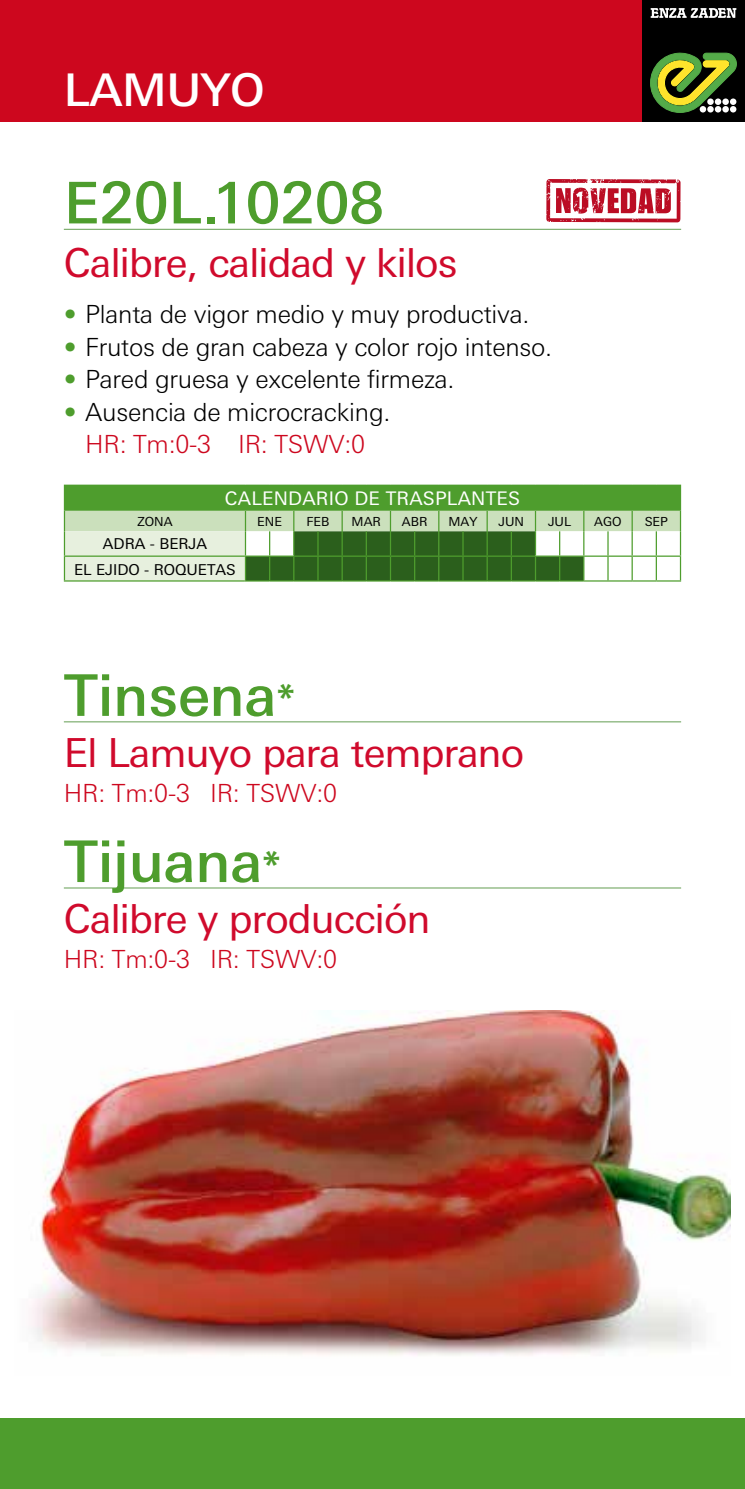
<style>
.page{position:relative;width:745px;height:1489px;background:#fff}
.page>*{position:absolute;margin:0;border:0;box-sizing:border-box;transform-origin:0 0}
.t1{font:500 57.5px "LU Enza";color:#4e9d2d}
.t2{font:500 45px "LU Enza";letter-spacing:-.01em;color:#fff}
.t3{font:40px "LU Enza";letter-spacing:-.02em;color:#d00a2c}
.t4{font:300 25px/32.5px "LU Enza";letter-spacing:-.01em;color:#000;text-align:center}
.t5{font:300 25px "LU Enza";letter-spacing:-.01em;color:#cd071e}
.t6{font:18.75px "LU Enza";letter-spacing:.01em;color:#fff}
.t7{font:15px/25px "LU Enza";color:#000;text-align:center}
.t8{font:12.5px "LU Enza";color:#000}
.s1{color:#4e9d2d}
.s2{color:#cd071e}
.s3{font-size:40px}
</style>
<div class="page">
<div style="left:0;top:1417px;width:744px;height:71px;background:#4e9d2d"></div>
<div style="left:0;top:0;width:744px;height:122px;background:#cd071e"></div>
<hr style="left:64px;top:229px;width:616px;height:1px;background:#82b174">
<hr style="left:64px;top:721px;width:616px;height:1px;background:#82b174">
<hr style="left:64px;top:887px;width:616px;height:1px;background:#82b174">
<hr style="left:64px;top:484px;width:181px;height:2px;background:#4e9d2d">
<hr style="left:245px;top:484px;width:24px;height:2px;background:#4e9d2d">
<hr style="left:269px;top:484px;width:24px;height:2px;background:#4e9d2d">
<hr style="left:293px;top:484px;width:25px;height:2px;background:#4e9d2d">
<hr style="left:318px;top:484px;width:24px;height:2px;background:#4e9d2d">
<hr style="left:342px;top:484px;width:24px;height:2px;background:#4e9d2d">
<hr style="left:366px;top:484px;width:24px;height:2px;background:#4e9d2d">
<hr style="left:390px;top:484px;width:24px;height:2px;background:#4e9d2d">
<hr style="left:414px;top:484px;width:24px;height:2px;background:#4e9d2d">
<hr style="left:438px;top:484px;width:24px;height:2px;background:#4e9d2d">
<hr style="left:462px;top:484px;width:25px;height:2px;background:#4e9d2d">
<hr style="left:487px;top:484px;width:24px;height:2px;background:#4e9d2d">
<hr style="left:511px;top:484px;width:24px;height:2px;background:#4e9d2d">
<hr style="left:535px;top:484px;width:24px;height:2px;background:#4e9d2d">
<hr style="left:559px;top:484px;width:24px;height:2px;background:#4e9d2d">
<hr style="left:583px;top:484px;width:24px;height:2px;background:#4e9d2d">
<hr style="left:607px;top:484px;width:24px;height:2px;background:#4e9d2d">
<hr style="left:631px;top:484px;width:25px;height:2px;background:#4e9d2d">
<hr style="left:656px;top:484px;width:24px;height:2px;background:#4e9d2d">
<svg style="left:64px;top:486px;width:616px;height:95px;background:#8ab478"></svg>
<hr style="left:64px;top:555px;width:181px;height:1px;background:#4e9d2d">
<img style="left:31px;top:1010px;width:699px;height:346px">
<svg style="left:546px;top:179px;width:134px;height:43px"></svg>
<div style="left:641px;top:0;width:103px;height:122px;background:#000"></div>
<svg style="left:650px;top:53px;width:86px;height:60px"></svg>
<svg style="left:650px;top:8px;width:86px;height:10px"></svg>
<h2 class="t2" style="left:64px;top:64px;width:202px">LAMUYO</h2>
<h1 class="t1" style="left:64px;top:169px;width:321px">E20L.10208</h1>
<h3 class="t3" style="left:64px;top:239px;width:395px">Calibre, calidad y kilos</h3>
<p class="t4" style="left:64px;top:298px;width:466px"><span class="s1">•</span> Planta de vigor medio y muy productiva.</p>
<p class="t4" style="left:64px;top:330px;width:489px"><span class="s1">•</span> Frutos de gran cabeza y color rojo intenso.</p>
<p class="t4" style="left:64px;top:363px;width:392px"><span class="s1">•</span> Pared gruesa y excelente firmeza.</p>
<p class="t4" style="left:64px;top:395px;width:328px"><span class="s1">•</span> Ausencia de microcracking.<br><span class="s2">HR: Tm:0-3 IR: TSWV:0</span></p>
<p class="t6" style="left:225px;top:487px;width:296px">CALENDARIO DE TRASPLANTES</p>
<p class="t8" style="left:137px;top:514px;width:37px">ZONA</p>
<p class="t8" style="left:257px;top:514px;width:26px">ENE</p>
<p class="t8" style="left:306px;top:514px;width:24px">FEB</p>
<p class="t8" style="left:351px;top:514px;width:31px">MAR</p>
<p class="t8" style="left:401px;top:514px;width:27px">ABR</p>
<p class="t8" style="left:448px;top:514px;width:30px">MAY</p>
<p class="t8" style="left:498px;top:514px;width:27px">JUN</p>
<p class="t8" style="left:547px;top:514px;width:25px">JUL</p>
<p class="t8" style="left:594px;top:514px;width:29px">AGO</p>
<p class="t8" style="left:644px;top:514px;width:25px">SEP</p>
<p class="t7" style="left:74px;top:531px;width:163px">ADRA - BERJA<br>EL EJIDO - ROQUETAS</p>
<h1 class="t1" style="left:64px;top:661px;width:233px">Tinsena<span class="s3">*</span></h1>
<h3 class="t3" style="left:64px;top:729px;width:461px">El Lamuyo para temprano</h3>
<p class="t5" style="left:64px;top:777px;width:274px">HR: Tm:0-3 IR: TSWV:0</p>
<h1 class="t1" style="left:64px;top:827px;width:218px">Tijuana<span class="s3">*</span></h1>
<h3 class="t3" style="left:64px;top:895px;width:368px">Calibre y producción</h3>
<p class="t5" style="left:64px;top:944px;width:274px">HR: Tm:0-3 IR: TSWV:0</p>
</div>
